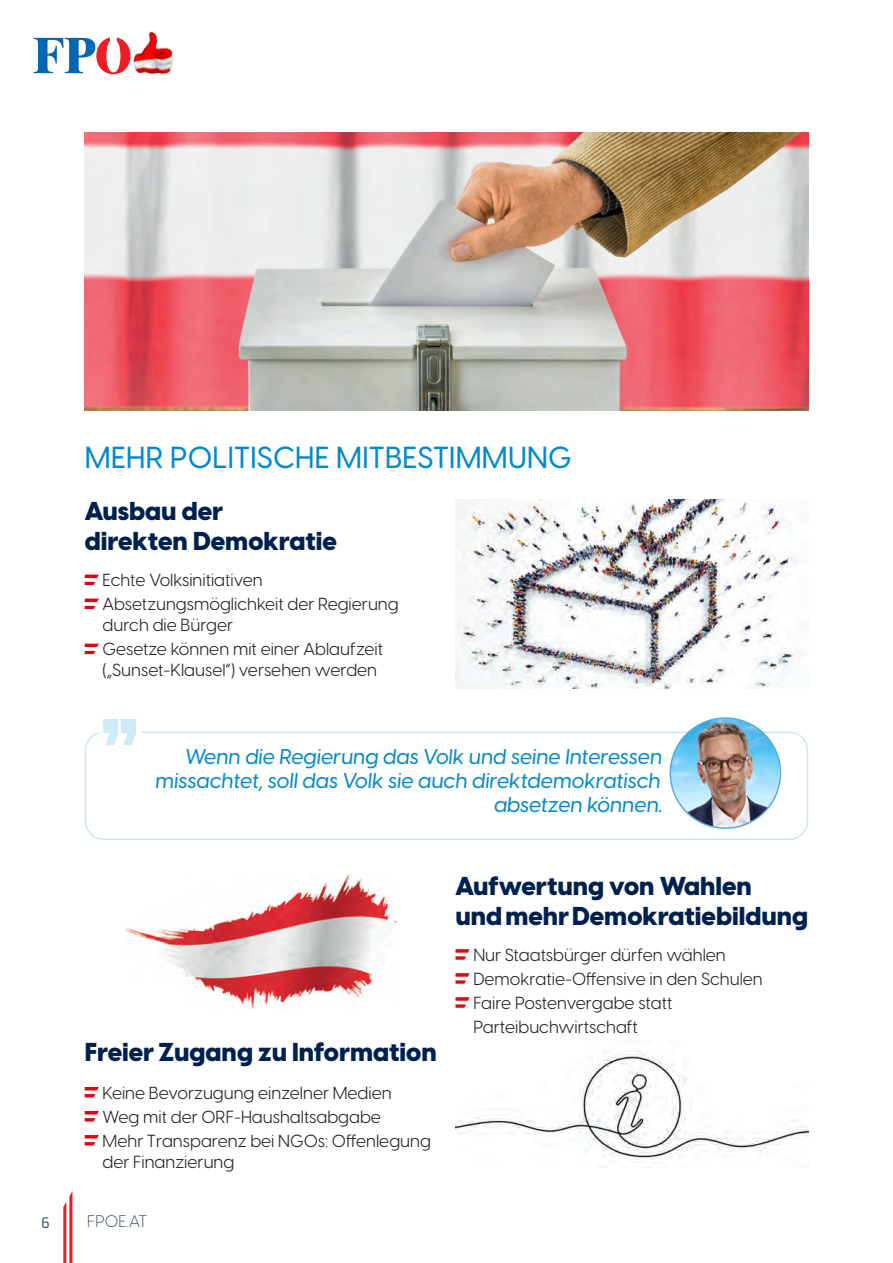
<style>
.page{position:relative;width:893px;height:1263px;background:#fff}
.page>*{position:absolute;margin:0;border:0;box-sizing:border-box;transform-origin:0 0}
.t1{font:700 82.5px "Heron Sans Cond";color:#cdecf7}
.t2{font:500 30px "Visby CF";letter-spacing:.01em;color:#0089cf}
.t3{font:800 25.5px/30px "Visby CF";color:#00214f}
.t4{font:italic 500 21px/24px "Visby CF";color:#0089cf;text-align:right}
.t5{font:17.25px/24px "Visby CF";color:#231f20}
.t6{font:300 16.5px "Visby CF";letter-spacing:.005em;color:#394e61}
.t7{font:500 16.5px "Rajdhani";color:#394e61}
</style>
<div class="page">
<svg style="left:63px;top:1192px;width:9px;height:70px"></svg>
<svg style="left:34px;top:38px;width:93px;height:36px"></svg>
<img style="left:127px;top:32px;width:47px;height:43px">
<img style="left:85px;top:132px;width:723px;height:278px">
<img style="left:124px;top:874px;width:273px;height:134px">
<img style="left:455px;top:499px;width:347px;height:189px">
<img style="left:455px;top:1051px;width:352px;height:112px">
<svg style="left:455px;top:949px;width:14px;height:10px"></svg>
<svg style="left:455px;top:973px;width:14px;height:10px"></svg>
<svg style="left:455px;top:997px;width:14px;height:10px"></svg>
<svg style="left:85px;top:1087px;width:14px;height:10px"></svg>
<svg style="left:85px;top:1111px;width:14px;height:10px"></svg>
<svg style="left:85px;top:1135px;width:14px;height:10px"></svg>
<svg style="left:85px;top:574px;width:14px;height:11px"></svg>
<svg style="left:85px;top:598px;width:14px;height:11px"></svg>
<svg style="left:85px;top:643px;width:14px;height:11px"></svg>
<div style="left:85px;top:731px;width:722px;height:108px;border:2px solid #5ba8dc;border-radius:18px"></div>
<div style="left:99px;top:721px;width:42px;height:19px;background:#fff"></div>
<img style="left:670px;top:718px;width:109px;height:110px">
<div style="left:669px;top:717px;width:111px;height:111px;border:2px solid #5ba8dc;border-radius:50%"></div>
<h2 class="t2" style="left:85px;top:438px;width:488px">MEHR POLITISCHE MITBESTIMMUNG</h2>
<h3 class="t3" style="left:85px;top:496px;width:254px">Ausbau der<br>direkten Demokratie</h3>
<p class="t5" style="left:103px;top:568px;width:297px">Echte Volksinitiativen<br>Absetzungsmöglichkeit der Regierung</p>
<p class="t5" style="left:103px;top:613px;width:282px">durch die Bürger<br>Gesetze können mit einer Ablaufzeit</p>
<p class="t5" style="left:103px;top:658px;width:276px">(„Sunset-Klausel“) versehen werden</p>
<h1 class="t1" style="left:100px;top:648px;width:40px">„</h1>
<p class="t4" style="left:155px;top:744px;width:508px">Wenn die Regierung das Volk und seine Interessen missachtet, soll das Volk sie auch direktdemokratisch absetzen können.</p>
<h3 class="t3" style="left:455px;top:870px;width:354px">Aufwertung von Wahlen<br>und mehr Demokratiebildung</h3>
<p class="t5" style="left:473px;top:942px;width:291px">Nur Staatsbürger dürfen wählen<br>Demokratie-Offensive in den Schulen<br>Faire Postenvergabe statt<br>Parteibuchwirtschaft</p>
<h3 class="t3" style="left:85px;top:1037px;width:353px">Freier Zugang zu Information</h3>
<p class="t5" style="left:103px;top:1080px;width:330px">Keine Bevorzugung einzelner Medien<br>Weg mit der ORF-Haushaltsabgabe<br>Mehr Transparenz bei NGOs: Offenlegung</p>
<p class="t5" style="left:103px;top:1149px;width:133px">der Finanzierung</p>
<p class="t7" style="left:42px;top:1212px;width:10px">6</p>
<p class="t6" style="left:87px;top:1210px;width:62px">FPOE.AT</p>
</div>
